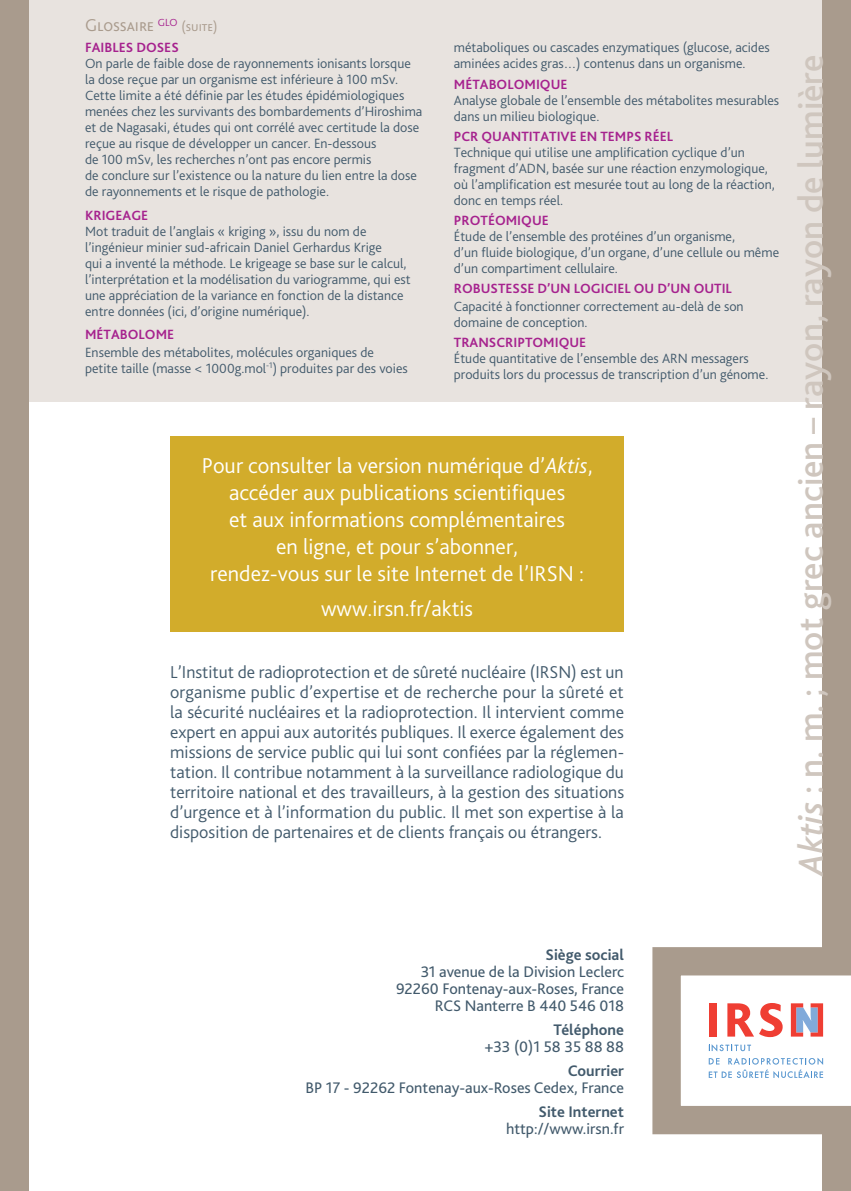
<style>
.page{position:relative;width:851px;height:1191px;background:#fff}
.page>*{position:absolute;margin:0;border:0;box-sizing:border-box;transform-origin:0 0}
.t1{font:500 36px "Bliss 2";color:#cfc6be}
.t2{font:300 22.4px/27px "Bliss 2";color:#fff;text-align:center}
.t3{font:300 18px/20px "Bliss 2";color:#425a6c;text-align:justify}
.t4{font:300 18px "Bliss 2";color:#a99b8d}
.t5{font:16px/17px "Bliss 2";color:#425a6c;text-align:right}
.t6{font:700 16px "Bliss 2";color:#425a6c}
.t7{font:300 14px/16px "Bliss 2";color:#425a6c}
.t8{font:700 14px "Bliss 2";color:#a6228e}
.s1{font-size:14px}
.s2{font-style:italic}
</style>
<div class="page">
<div style="left:0;top:0;width:850px;height:402px;background:#e8e3df"></div>
<div style="left:0;top:0;width:28px;height:1191px;background:#a99b8d"></div>
<div style="left:822px;top:0;width:28px;height:1191px;background:#a99b8d"></div>
<svg style="left:652px;top:947px;width:198px;height:187px"></svg>
<div style="left:170px;top:437px;width:454px;height:195px;background:#d2ac2b"></div>
<p class="t4" style="left:85px;top:14px;width:134px">Glossaire <sup>GLO</sup> <span class="s1">(suite)</span></p>
<p class="t8" style="left:85px;top:39px;width:94px">FAIBLES DOSES</p>
<p class="t7" style="left:85px;top:55px;width:339px">On parle de faible dose de rayonnements ionisants lorsque la dose reçue par un organisme est inférieure à 100 mSv.<br>Cette limite a été définie par les études épidémiologiques menées chez les survivants des bombardements d’Hiroshima et de Nagasaki, études qui ont corrélé avec certitude la dose reçue au risque de développer un cancer. En-dessous<br>de 100 mSv, les recherches n’ont pas encore permis<br>de conclure sur l’existence ou la nature du lien entre la dose de rayonnements et le risque de pathologie.</p>
<p class="t8" style="left:85px;top:206px;width:65px">KRIG EAG E</p>
<p class="t7" style="left:85px;top:223px;width:327px">Mot traduit de l’anglais « kriging », issu du nom de l’ingénieur minier sud-africain Daniel Gerhardus Krige<br>qui a inventé la méthode. Le krigeage se base sur le calcul, l’interprétation et la modélisation du variogramme, qui est une appréciation de la variance en fonction de la distance entre données (ici, d’origine numérique).</p>
<p class="t8" style="left:85px;top:326px;width:91px">MÉTABOLOM E</p>
<p class="t7" style="left:85px;top:344px;width:324px">Ensemble des métabolites, molécules organiques de petite taille (masse &lt; 1000g.mol<sup>-1</sup>) produites par des voies</p>
<p class="t7" style="left:454px;top:39px;width:317px">métaboliques ou cascades enzymatiques (glucose, acides aminées acides gras…) contenus dans un organisme.</p>
<p class="t8" style="left:454px;top:75px;width:115px">MÉTABOLOM IQUE</p>
<p class="t7" style="left:454px;top:92px;width:327px">Analyse globale de l’ensemble des métabolites mesurables dans un milieu biologique.</p>
<p class="t8" style="left:454px;top:127px;width:9px">PCR</p>
<p class="t8" style="left:481px;top:127px;width:191px">QUANTITATIVE EN TEM PS RÉEL</p>
<p class="t7" style="left:454px;top:144px;width:322px">Technique qui utilise une amplification cyclique d’un fragment d’ADN, basée sur une réaction enzymologique, où l’amplification est mesurée tout au long de la réaction, donc en temps réel.</p>
<p class="t8" style="left:454px;top:212px;width:96px">PROTÉOM IQUE</p>
<p class="t7" style="left:454px;top:228px;width:327px">Étude de l’ensemble des protéines d’un organisme,<br>d’un fluide biologique, d’un organe, d’une cellule ou même d’un compartiment cellulaire.</p>
<p class="t8" style="left:454px;top:280px;width:277px">ROBUSTESSE D’UN LOG ICIEL OU D’UN OUTIL</p>
<p class="t7" style="left:454px;top:298px;width:291px">Capacité à fonctionner correctement au-delà de son domaine de conception.</p>
<p class="t8" style="left:454px;top:334px;width:134px">TRANSCRIPTOM IQUE</p>
<p class="t7" style="left:454px;top:350px;width:316px">Étude quantitative de l’ensemble des ARN messagers produits lors du processus de transcription d’un génome.</p>
<h2 class="t2" style="left:202px;top:451px;width:392px">Pour consulter la version numérique d’<span class="s2">Aktis</span>, accéder aux publications scientifiques<br>et aux informations complémentaires<br>en ligne, et pour s’abonner,<br>rendez-vous sur le site Internet de l’IRSN :</h2>
<h2 class="t2" style="left:321px;top:595px;width:154px">www.irsn.fr/aktis</h2>
<p class="t3" style="left:170px;top:662px;width:455px">L’Institut de radioprotection et de sûreté nucléaire (IRSN) est un organisme public d’expertise et de recherche pour la sûreté et la sécurité nucléaires et la radioprotection. Il intervient comme expert en appui aux autorités publiques. Il exerce également des missions de service public qui lui sont confiées par la réglemen&shy;tation. Il contribue notamment à la surveillance radiologique du territoire national et des travailleurs, à la gestion des situations d’urgence et à l’information du public. Il met son expertise à la disposition de partenaires et de clients français ou étrangers.</p>
<h1 class="t1" style="left:788px;top:874px;width:821px;rotate:-90deg"><span class="s2">Aktis</span> : n. m. ; mot grec ancien – rayon, rayon de lumière</h1>
<p class="t6" style="left:545px;top:944px;width:80px">SIÈGE SOCIAL</p>
<p class="t5" style="left:396px;top:962px;width:229px">31 avenue de la Division Leclerc<br>92260 Fontenay-aux-Roses, France<br>RCS Nanterre B 440 546 018</p>
<p class="t6" style="left:553px;top:1019px;width:72px">TÉLÉPHONE</p>
<p class="t5" style="left:485px;top:1037px;width:141px">+33 (0)1 58 35 88 88</p>
<p class="t6" style="left:567px;top:1060px;width:58px">COURRIER</p>
<p class="t5" style="left:305px;top:1078px;width:320px">BP 17 - 92262 Fontenay-aux-Roses Cedex, France</p>
<p class="t6" style="left:538px;top:1101px;width:87px">SITE I NTERNET</p>
<p class="t5" style="left:506px;top:1119px;width:119px">http://www.irsn.fr</p>
</div>
